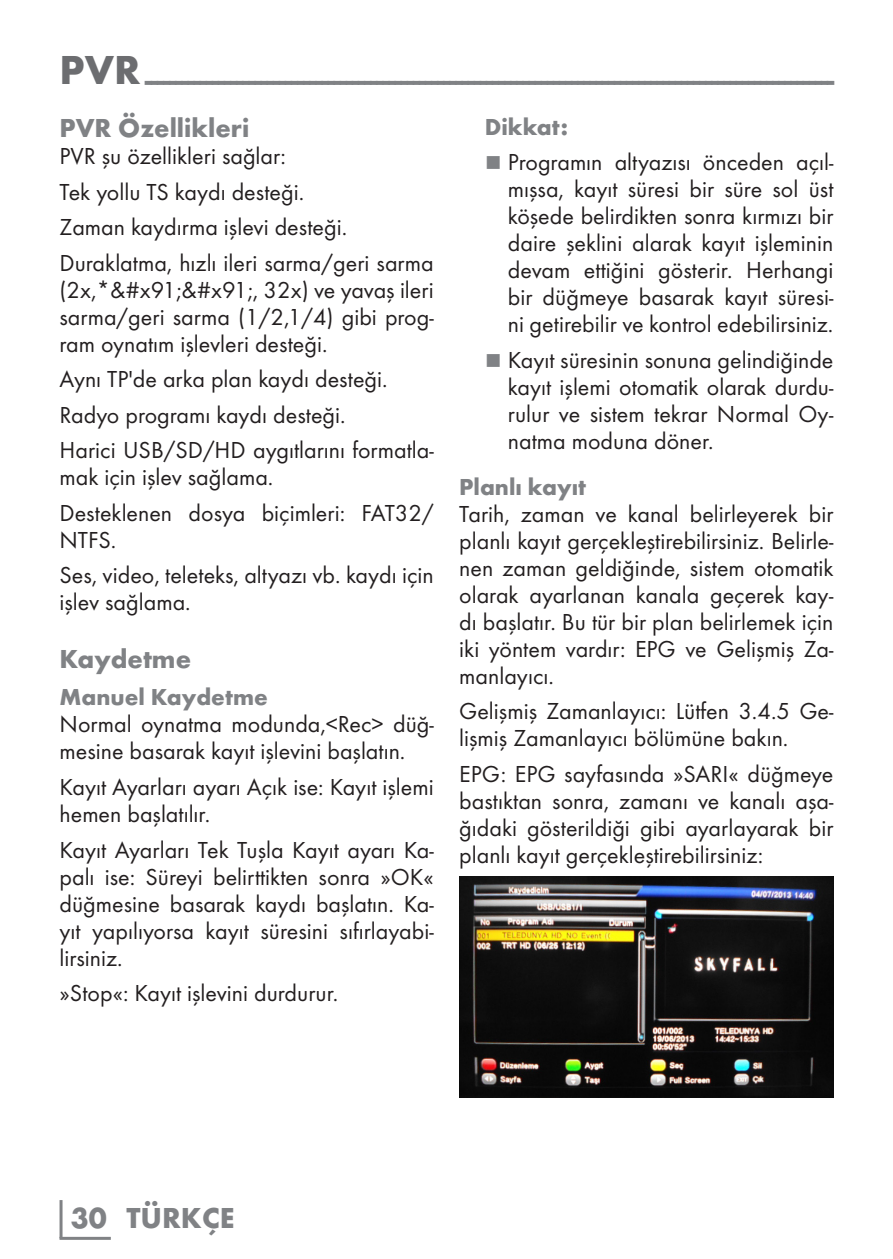
<style>
.page{position:relative;width:893px;height:1259px;background:#fff}
.page>*{position:absolute;margin:0;border:0;box-sizing:border-box;transform-origin:0 0}
.t1{font:700 30px "Futura TOT";color:#808285}
.t2{font:700 27px "Futura TOT";color:#808285}
.t3{font:24px/27px "Futura TOT Boo";color:#231f20}
.t4{font:700 24px "Futura TOT";color:#808285}
.s1{font-family:"Grund Son Se";font-size:12px;color:#808285}
</style>
<div class="page">
<hr style="left:60px;top:1200px;width:3px;height:38px;background:#808285">
<hr style="left:60px;top:1236px;width:51px;height:3px;background:#808285">
<img style="left:459px;top:876px;width:374px;height:221px">
<p class="t1" style="left:60px;top:61px;width:776px"><sup>PVR</sup> -----------------------------------------------------------------------------------------------------------------</p>
<p class="t2" style="left:60px;top:111px;width:191px">PVR Özellikleri</p>
<p class="t3" style="left:60px;top:138px;width:376px;line-height:35.4px">PVR şu özellikleri sağlar:<br>Tek yollu TS kaydı desteği.<br>Zaman kaydırma işlevi desteği.<br>Duraklatma, hızlı ileri sarma/geri sarma</p>
<p class="t3" style="left:60px;top:276px;width:376px;text-align:justify">(2x,*&amp;#x91;&amp;#x91;, 32x) ve yavaş ileri sarma/geri sarma (1/2,1/4) gibi prog&shy;ram oynatım işlevleri desteği.</p>
<p class="t3" style="left:60px;top:361px;width:376px;line-height:35.4px">Aynı TP'de arka plan kaydı desteği.<br>Radyo programı kaydı desteği.<br>Harici USB/SD/HD aygıtlarını formatla-</p>
<p class="t3" style="left:60px;top:459px;width:376px;line-height:35.4px">mak için işlev sağlama.<br>Desteklenen dosya biçimleri: FAT32/</p>
<p class="t3" style="left:60px;top:522px;width:376px;line-height:35.4px">NTFS.<br>Ses, video, teleteks, altyazı vb. kaydı için</p>
<p class="t3" style="left:60px;top:588px;width:133px">işlev sağlama.</p>
<p class="t2" style="left:60px;top:642px;width:133px">Kaydetme</p>
<p class="t4" style="left:60px;top:682px;width:210px">Manuel Kaydetme</p>
<p class="t3" style="left:60px;top:711px;width:376px">Normal oynatma modunda,&lt;Rec&gt; düğ&shy;mesine basarak kayıt işlevini başlatın.</p>
<p class="t3" style="left:60px;top:773px;width:376px">Kayıt Ayarları ayarı Açık ise: Kayıt işlemi hemen başlatılır.</p>
<p class="t3" style="left:60px;top:836px;width:376px;text-align:justify">Kayıt Ayarları Tek Tuşla Kayıt ayarı Ka&shy;palı ise: Süreyi belirttikten sonra »OK« düğmesine basarak kaydı başlatın. Ka&shy;yıt yapılıyorsa kayıt süresini sıfırlayabi&shy;lirsiniz.</p>
<p class="t3" style="left:60px;top:979px;width:280px">»Stop«: Kayıt işlevini durdurur.</p>
<p class="t4" style="left:485px;top:112px;width:85px">Dikkat:</p>
<p class="t3" style="left:508px;top:148px;width:327px;text-align:justify;text-indent:-23px"><span class="s1">7</span> Programın altyazısı önceden açıl&shy;mışsa, kayıt süresi bir süre sol üst köşede belirdikten sonra kırmızı bir daire şeklini alarak kayıt işleminin devam ettiğini gösterir. Herhangi bir düğmeye basarak kayıt süresi&shy;ni getirebilir ve kontrol edebilirsiniz.</p>
<p class="t3" style="left:508px;top:346px;width:327px;text-align:justify;text-indent:-23px"><span class="s1">7</span> Kayıt süresinin sonuna gelindiğinde kayıt işlemi otomatik olarak durdu&shy;rulur ve sistem tekrar Normal Oy&shy;natma moduna döner.</p>
<p class="t4" style="left:459px;top:472px;width:128px">Planlı kayıt</p>
<p class="t3" style="left:459px;top:500px;width:376px;text-align:justify">Tarih, zaman ve kanal belirleyerek bir planlı kayıt gerçekleştirebilirsiniz. Belirle&shy;nen zaman geldiğinde, sistem otomatik olarak ayarlanan kanala geçerek kay&shy;dı başlatır. Bu tür bir plan belirlemek için iki yöntem vardır: EPG ve Gelişmiş Za&shy;manlayıcı.</p>
<p class="t3" style="left:459px;top:697px;width:376px">Gelişmiş Zamanlayıcı: Lütfen 3.4.5 Ge&shy;lişmiş Zamanlayıcı bölümüne bakın.</p>
<p class="t3" style="left:459px;top:760px;width:376px;text-align:justify">EPG: EPG sayfasında »SARI« düğmeye bastıktan sonra, zamanı ve kanalı aşa&shy;ğıdaki gösterildiği gibi ayarlayarak bir planlı kayıt gerçekleştirebilirsiniz:</p>
<p class="t1" style="left:71px;top:1199px;width:165px">30 TÜRKÇE</p>
</div>
